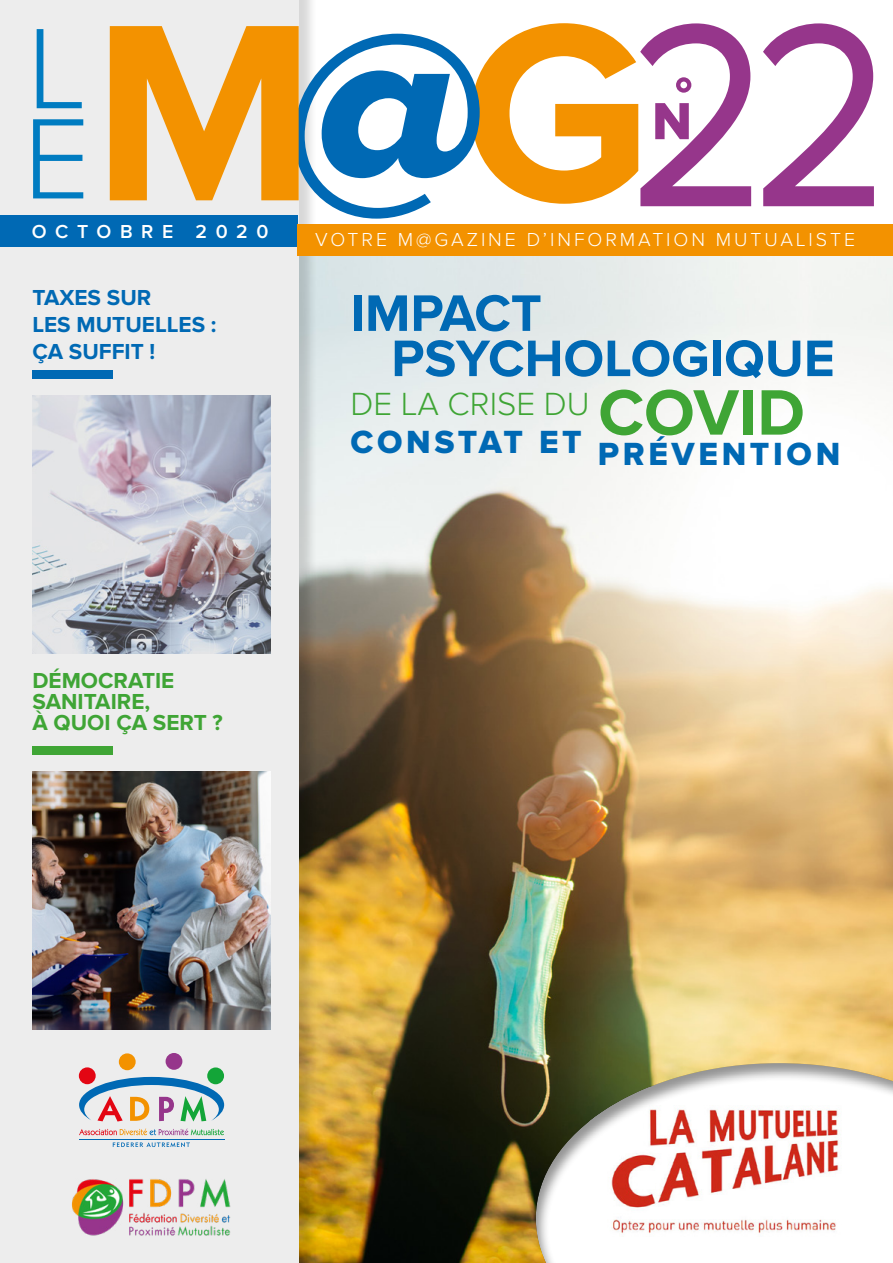
<style>
.page{position:relative;width:893px;height:1263px;background:#fff}
.page>*{position:absolute;margin:0;border:0;box-sizing:border-box;transform-origin:0 0}
.t1{font:270px "Proxima Nova";color:#96368b;scale:.9 1}
.t2{font:700 53.25px/45.2px "Proxima Nova";color:#0069b4}
.t3{font:33.3px "Proxima Nova Extrabld";letter-spacing:.11em;color:#0069b4}
.t4{font:300 33.3px "Proxima Nova";color:#3fa535}
.t5{font:700 22.5px/21px "Proxima Nova";color:#3fa535}
.t6{font:700 22.5px/27px "Proxima Nova";color:#0069b4}
.t7{font:300 19.5px "Proxima Nova";letter-spacing:.15em;color:#fff}
.t8{font:600 19.5px "Proxima Nova";letter-spacing:.44em;color:#fff}
</style>
<div class="page">
<img style="left:317px;top:255px;width:576px;height:1008px">
<div style="left:0;top:0;width:317px;height:1263px;background:#000;opacity:.16"></div>
<div style="left:0;top:0;width:298px;height:1263px;background:#ededed"></div>
<img style="left:32px;top:396px;width:239px;height:257px">
<img style="left:32px;top:772px;width:239px;height:257px">
<svg style="left:655px;top:103px;width:34px;height:36px"></svg>
<svg style="left:110px;top:23px;width:528px;height:196px"></svg>
<svg style="left:37px;top:29px;width:45px;height:79px"></svg>
<svg style="left:33px;top:119px;width:50px;height:79px"></svg>
<div style="left:0;top:216px;width:298px;height:31px;background:#0069b4"></div>
<div style="left:298px;top:224px;width:595px;height:31px;background:#f39200"></div>
<svg style="left:676px;top:77px;width:15px;height:16px"></svg>
<div style="left:79px;top:1067px;width:17px;height:17px;background:#e30613;border-radius:50%"></div>
<div style="left:119px;top:1053px;width:17px;height:17px;background:#f39200;border-radius:50%"></div>
<div style="left:207px;top:1067px;width:17px;height:17px;background:#13a538;border-radius:50%"></div>
<div style="left:166px;top:1053px;width:16px;height:17px;background:#96368b;border-radius:50%"></div>
<svg style="left:79px;top:1077px;width:145px;height:44px"></svg>
<svg style="left:79px;top:1128px;width:145px;height:7px"></svg>
<svg style="left:113px;top:1142px;width:77px;height:5px"></svg>
<hr style="left:79px;top:1139px;width:145px;height:1px;background:#0069b4">
<img style="left:71px;top:1179px;width:160px;height:57px">
<div style="left:32px;top:370px;width:81px;height:9px;background:#0069b4"></div>
<div style="left:32px;top:746px;width:81px;height:9px;background:#3fa535"></div>
<div style="left:521px;top:1051px;width:372px;height:212px;background:#000;opacity:.42"></div>
<p class="t8" style="left:32px;top:220px;width:238px">OCTOBRE 2020</p>
<p class="t6" style="left:32px;top:285px;width:186px">TAXES SUR<br>LES MUTUELLES :<br>ÇA SUFFIT !</p>
<h1 class="t1" style="left:627px;top:-39px;width:296px">22</h1>
<p class="t7" style="left:315px;top:229px;width:541px">VOTRE M@GAZINE D’INFORMATION MUTUALISTE</p>
<h2 class="t2" style="left:391px;top:292px;width:445px;text-indent:-41px">IMPACT<br>PSYCHOLOGIQUE</h2>
<h3 class="t4" style="left:350px;top:384px;width:241px">DE LA CRISE DU</h3>
<h3 class="t3" style="left:350px;top:423px;width:456px">CONSTAT ET <sup>COVID</sup></h3>
<h3 class="t3" style="left:598px;top:435px;width:244px">PRÉVENTION</h3>
<p class="t5" style="left:32px;top:670px;width:192px">DÉMOCRATIE<br>SANITAIRE,<br>À QUOI ÇA SERT ?</p>
</div>
